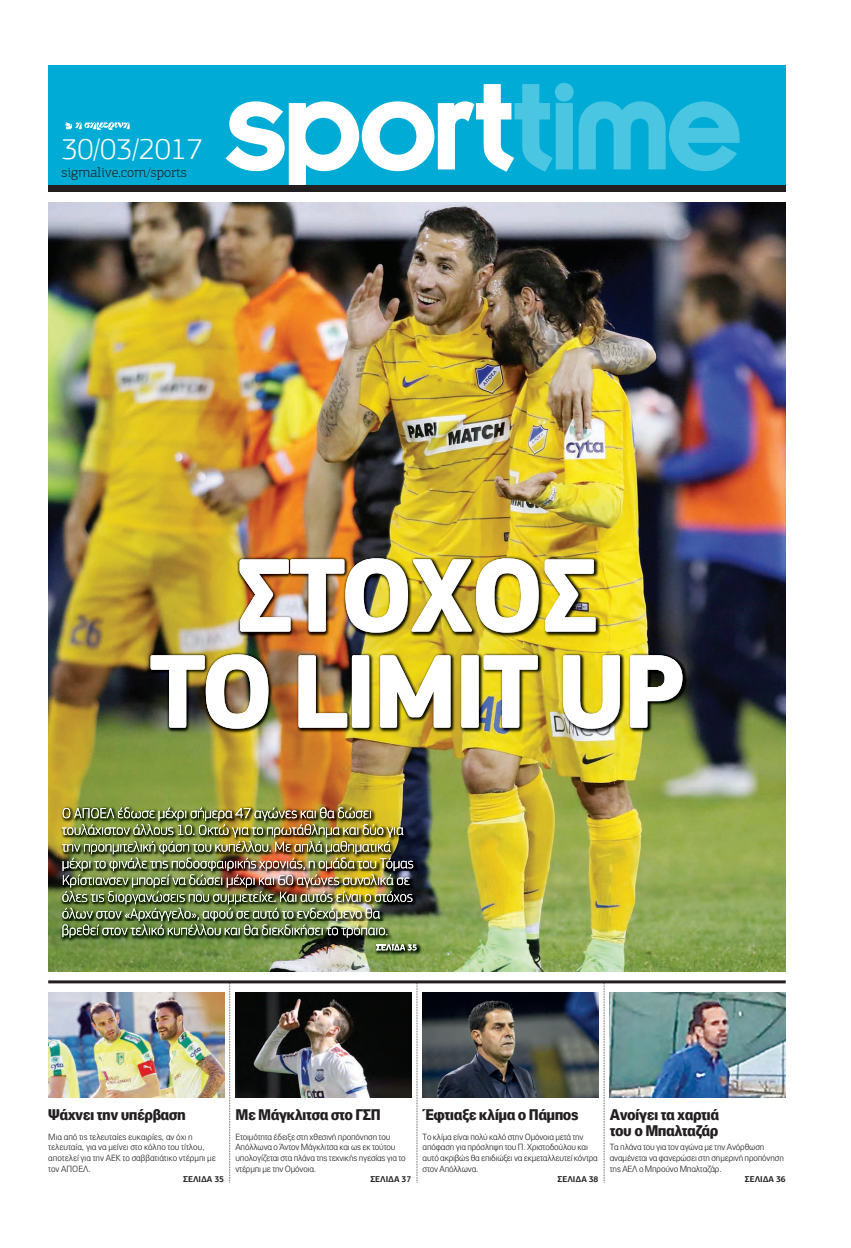
<style>
.page{position:relative;width:851px;height:1248px;background:#fff}
.page>*{position:absolute;margin:0;border:0;box-sizing:border-box;transform-origin:0 0}
.t1{font:300 30px "PF Square Sans Pro";letter-spacing:-.01em;color:#fff}
.t2{font:900 15px/16px "PF Paperback";letter-spacing:-.035em;color:#231f20}
.t3{font:300 14px "PF Agora Slab Pro";letter-spacing:-.01em;color:#231f20;scale:1.05 1}
.t4{font:300 8.7px/10.5px "PF Paperback";letter-spacing:-.015em;color:#231f20;scale:1.05 1}
.t5{font:700 8.5px "PF Agora Sans Pro";letter-spacing:-.005em;color:#231f20}
</style>
<div class="page">
<div style="left:48px;top:66px;width:737px;height:126px;background:#00acd5"></div>
<svg style="left:65px;top:122px;width:65px;height:8px"></svg>
<svg style="left:225px;top:83px;width:514px;height:102px"></svg>
<div style="left:48px;top:185px;width:737px;height:7px;background:#231f20"></div>
<svg style="left:229px;top:983px;width:1px;height:199px"></svg>
<svg style="left:416px;top:983px;width:1px;height:199px"></svg>
<svg style="left:603px;top:983px;width:1px;height:199px"></svg>
<hr style="left:48px;top:980px;width:737px;height:3px;background:#231f20">
<img style="left:48px;top:992px;width:176px;height:105px">
<img style="left:48px;top:202px;width:737px;height:769px">
<img style="left:235px;top:992px;width:176px;height:105px">
<img style="left:422px;top:992px;width:176px;height:105px">
<img style="left:609px;top:992px;width:176px;height:105px">
<img style="left:151px;top:654px;width:531px;height:74px">
<img style="left:239px;top:558px;width:356px;height:74px">
<img style="left:373px;top:940px;width:51px;height:17px">
<img style="left:373px;top:940px;width:22px;height:5px">
<svg style="left:376px;top:944px;width:40px;height:6px"></svg>
<img style="left:417px;top:854px;width:3px;height:24px">
<img style="left:58px;top:807px;width:355px;height:130px">
<h1 class="t1" style="left:61px;top:136px;width:143px">30/03/2017</h1>
<h3 class="t3" style="left:61px;top:167px;width:121px">sigmalive.com/sports</h3>
<h2 class="t2" style="left:48px;top:1106px;width:139px">Ψάχνει την υπέρβαση</h2>
<p class="t4" style="left:48px;top:1131px;width:161px">Μια από τις τελευταίες ευκαιρίες, αν όχι η τελευταία, για να μείνει στο κόλπο του τίτλου, αποτελεί για την ΑΕΚ το σαββατιάτικο ντέρμπι με τον ΑΠΟΕΛ.</p>
<p class="t5" style="left:183px;top:1175px;width:42px">ΣΕΛΙΔΑ 35</p>
<h2 class="t2" style="left:235px;top:1106px;width:147px">Με Μάγκλιτσα στο ΓΣΠ</h2>
<p class="t4" style="left:235px;top:1131px;width:164px">Ετοιμότητα έδειξε στη χθεσινή προπόνηση του Απόλλωνα ο Άντον Μάγκλιτσα και ως εκ τούτου υπολογίζεται στα πλάνα της τεχνικής ηγεσίας για το ντέρμπι με την Ομόνοια.</p>
<p class="t5" style="left:370px;top:1175px;width:42px">ΣΕΛΙΔΑ 37</p>
<h2 class="t2" style="left:425px;top:1106px;width:154px">Έφτιαξε κλίμα ο Πάμπος</h2>
<p class="t4" style="left:422px;top:1131px;width:168px">Το κλίμα είναι πολύ καλό στην Ομόνοια μετά την απόφαση για πρόσληψη του Π. Χριστοδούλου και αυτό ακριβώς θα επιδιώξει να εκμεταλλευτεί κόντρα στον Απόλλωνα.</p>
<p class="t5" style="left:557px;top:1175px;width:42px">ΣΕΛΙΔΑ 38</p>
<h2 class="t2" style="left:609px;top:1106px;width:111px">Ανοίγει τα χαρτιά του ο Μπαλταζάρ</h2>
<p class="t4" style="left:609px;top:1141px;width:167px">Τα πλάνα του για τον αγώνα με την Ανόρθωση αναμένεται να φανερώσει στη σημερινή προπόνηση της ΑΕΛ ο Μπρούνο Μπαλταζάρ.</p>
<p class="t5" style="left:744px;top:1175px;width:42px">ΣΕΛΙΔΑ 36</p>
</div>
